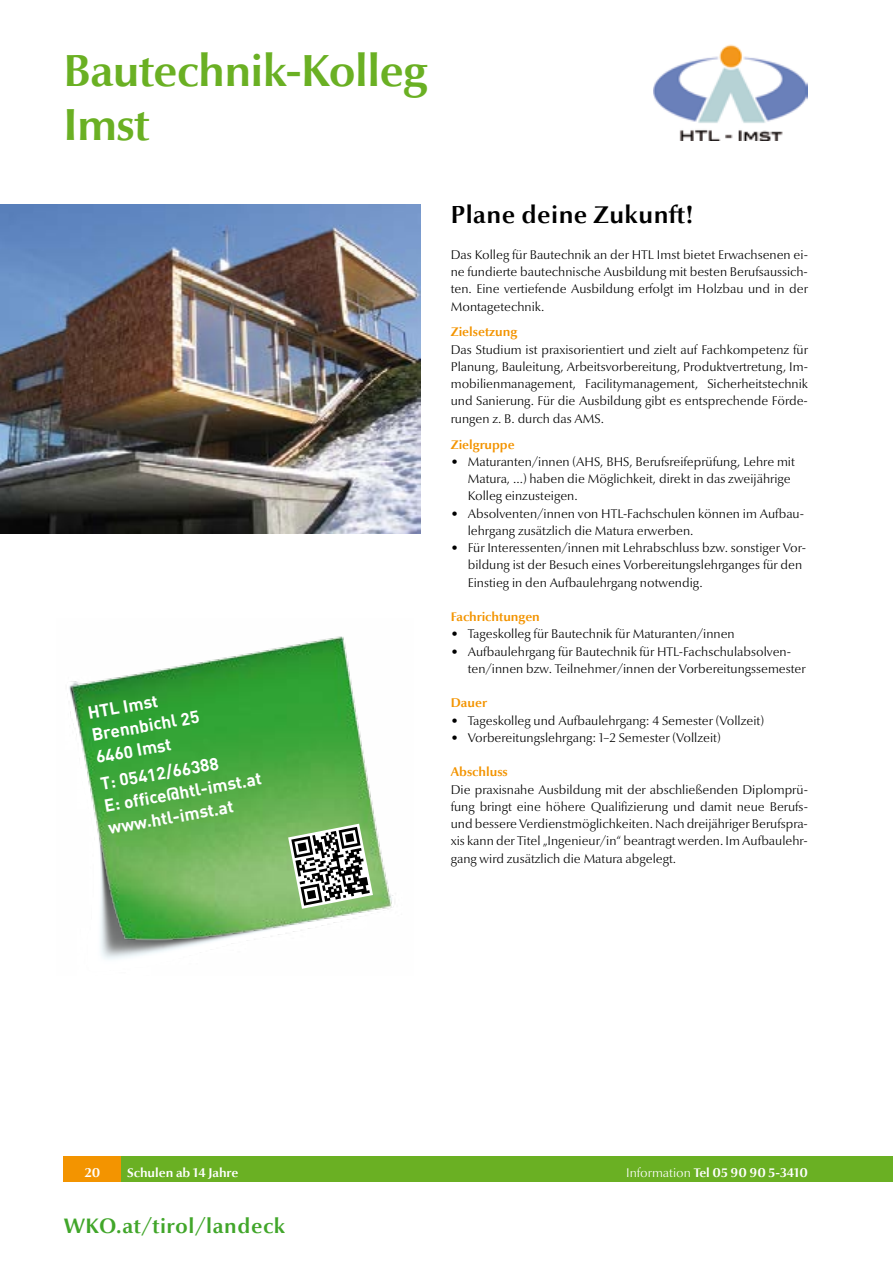
<style>
.page{position:relative;width:893px;height:1263px;background:#fff}
.page>*{position:absolute;margin:0;border:0;box-sizing:border-box;transform-origin:0 0}
.t1{font:700 45px/54px "Optima Nova LT";letter-spacing:-.015em;color:#6ab023}
.t2{font:700 24.75px "Optima Nova LT";letter-spacing:.02em;color:#000}
.t3{font:700 21px "Optima Nova LT";letter-spacing:.03em;color:#41a62a}
.t4{font:700 17.25px/22.5px "DIN";color:#fff}
.t5{font:300 12.75px/17.2px "Optima Nova LT";color:#000}
.t6{font:700 12.75px "Optima Nova LT";color:#f39400}
.t7{font:700 12.75px "Optima Nova LT";color:#fff}
.s1{font-weight:300}
</style>
<div class="page">
<div style="left:64px;top:1156px;width:57px;height:26px;background:#f39400"></div>
<div style="left:121px;top:1156px;width:772px;height:26px;background:#6ab023"></div>
<img style="left:0;top:204px;width:421px;height:329px">
<img style="left:654px;top:44px;width:154px;height:96px">
<img style="left:69px;top:636px;width:324px;height:324px">
<svg style="left:288px;top:824px;width:85px;height:85px"></svg>
<h1 class="t1" style="left:63px;top:45px;width:365px">Bautechnik-Kolleg<br>Imst</h1>
<h3 class="t4" style="left:86px;top:701px;width:110px;rotate:-10deg">HTL Imst<br>Brennbichl 25<br>6460 Imst</h3>
<h3 class="t4" style="left:99px;top:772px;width:161px;rotate:-10deg">T: 05412/66388<br>E: offi ce@htl-imst.at www.htl-imst.at</h3>
<h2 class="t2" style="left:451px;top:200px;width:244px">Plane deine Zukunft!</h2>
<p class="t5" style="left:451px;top:246px;width:359px;text-align:justify">Das Kolleg für Bautechnik an der HTL Imst bietet Erwachsenen ei&shy;ne fundierte bautechnische Ausbildung mit besten Berufsaussich&shy;ten. Eine vertiefende Ausbildung erfolgt im Holzbau und in der Montagetechnik.</p>
<p class="t6" style="left:451px;top:325px;width:68px">Zielsetzung</p>
<p class="t5" style="left:451px;top:341px;width:359px;text-align:justify">Das Studium ist praxisorientiert und zielt auf Fachkompetenz für Planung, Bauleitung, Arbeitsvorbereitung, Produktvertretung, Im&shy;mobilienmanagement, Facilitymanagement, Sicherheitstechnik und Sanierung. Für die Ausbildung gibt es entsprechende Förde&shy;rungen z. B. durch das AMS.</p>
<p class="t6" style="left:451px;top:437px;width:66px">Zielgruppe</p>
<p class="t5" style="left:468px;top:453px;width:329px;text-indent:-17px">• Maturanten/innen (AHS, BHS, Berufsreifeprüfung, Lehre mit<br>Matura, …) haben die Möglichkeit, direkt in das zweijährige<br>Kolleg einzusteigen.</p>
<p class="t5" style="left:468px;top:505px;width:338px;text-indent:-17px">• Absolventen/innen von HTL-Fachschulen können im Aufbau&shy;lehrgang zusätzlich die Matura erwerben.</p>
<p class="t5" style="left:468px;top:539px;width:340px;text-indent:-17px">• Für Interessenten/innen mit Lehrabschluss bzw. sonstiger Vor&shy;bildung ist der Besuch eines Vorbereitungslehrganges für den<br>Einstieg in den Aufbaulehrgang notwendig.</p>
<p class="t6" style="left:451px;top:609px;width:91px">Fachrichtungen</p>
<p class="t5" style="left:451px;top:626px;width:285px">• Tageskolleg für Bautechnik für Maturanten/innen</p>
<p class="t5" style="left:468px;top:643px;width:339px;text-indent:-17px">• Aufbaulehrgang für Bautechnik für HTL-Fachschulabsolven&shy;ten/innen bzw. Teilnehmer/innen der Vorbereitungssemester</p>
<p class="t6" style="left:451px;top:696px;width:38px">Dauer</p>
<p class="t5" style="left:451px;top:712px;width:315px">• Tageskolleg und Aufbaulehrgang: 4 Semester (Vollzeit)</p>
<p class="t5" style="left:451px;top:729px;width:271px">• Vorbereitungslehrgang: 1–2 Semester (Vollzeit)</p>
<p class="t6" style="left:451px;top:765px;width:58px">Abschluss</p>
<p class="t5" style="left:451px;top:781px;width:359px;text-align:justify">Die praxisnahe Ausbildung mit der abschließenden Diplomprü&shy;fung bringt eine höhere Qualifizierung und damit neue Berufs&shy;und bessere Verdienstmöglichkeiten. Nach dreijähriger Berufspra&shy;xis kann der Titel „Ingenieur/in“ beantragt werden. Im Aufbaulehr&shy;gang wird zusätzlich die Matura abgelegt.</p>
<p class="t7" style="left:85px;top:1165px;width:17px">20</p>
<p class="t7" style="left:127px;top:1165px;width:113px">Schulen ab 14 Jahre</p>
<p class="t7" style="left:626px;top:1165px;width:183px"><span class="s1">Information</span> Tel 05 90 90 5-3410</p>
<h3 class="t3" style="left:64px;top:1214px;width:223px">WKO.at/tirol/landeck</h3>
</div>
